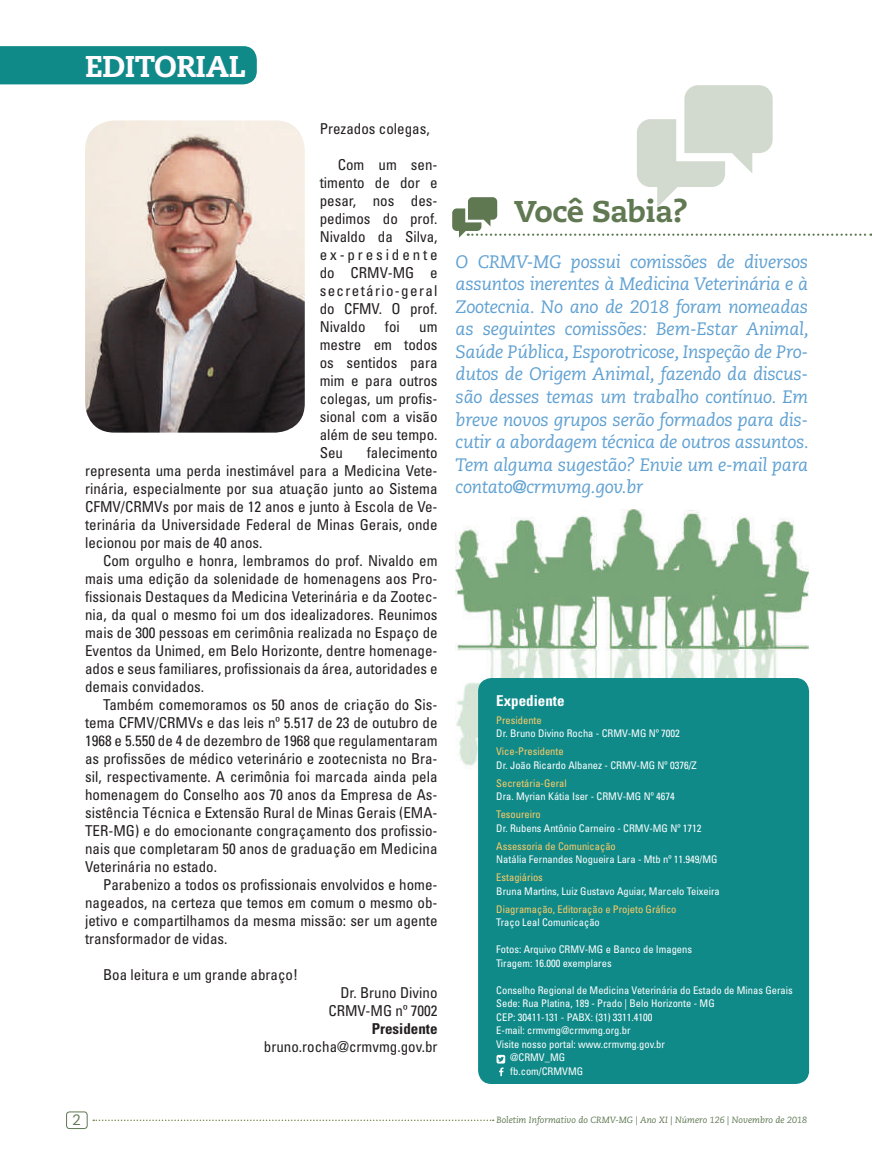
<style>
.page{position:relative;width:872px;height:1170px;background:#fff}
.page>*{position:absolute;margin:0;border:0;box-sizing:border-box;transform-origin:0 0}
.t1{font:271.5px "Entypo";color:#5f7852}
.t2{font:90px "Entypo";color:#5f7852}
.t3{font:800 30px "Caecilia";letter-spacing:-.015em;color:#607952}
.t4{font:800 30px "Caecilia";letter-spacing:-.015em;color:#fffbff}
.t5{font:italic 18px/22.5px "Caecilia";letter-spacing:-.015em;color:#60a1d2;text-align:justify}
.t6{font:condensed 15px/18px "Univers";color:#231f20;text-align:justify}
.t7{font:700 condensed 15px "Univers";color:#231f20}
.t8{font:700 condensed 15px "Univers";color:#fff}
.t9{font:15px "Caecilia";color:#5f7852}
.t10{font:condensed 10.5px/13.5px "Univers";color:#fff}
.t11{font:condensed 10.5px "Univers";color:#fecb66}
.t12{font:italic 9px "Caecilia";color:#5f7852}
</style>
<div class="page">
<svg style="left:93px;top:1119px;width:400px;height:1px"></svg>
<div style="left:66px;top:1111px;width:22px;height:17px;border:1px solid #5f7852;border-radius:3px"></div>
<img style="left:455px;top:509px;width:353px;height:260px">
<div style="left:478px;top:678px;width:331px;height:405px;background:#108a89;border-radius:14px"></div>
<div style="left:0;top:46px;width:257px;height:38px;background:#108a89"></div>
<svg style="left:468px;top:233px;width:403px;height:3px"></svg>
<svg style="left:496px;top:1054px;width:9px;height:21px"></svg>
<img style="left:85px;top:120px;width:220px;height:312px">
<h3 class="t4" style="left:85px;top:48px;width:162px">EDITORIAL</h3>
<p class="t6" style="left:320px;top:119px;width:111px">Prezados colegas,</p>
<p class="t6" style="left:320px;top:155px;width:119px;text-indent:18px">Com um sen&shy;timento de dor e pesar, nos des&shy;pedimos do prof.<br>Nivaldo da Silva, ex-presidente do CRMV-MG e secretário-geral do CFMV. O prof.<br>Nivaldo</p>
<p class="t6" style="left:385px;top:317px;width:17px">foi</p>
<p class="t6" style="left:320px;top:317px;width:119px;text-indent:99px">um mestre em todos os sentidos para mim e para outros colegas, um profis&shy;sional com a visão além de seu tempo.<br>Seu</p>
<p class="t6" style="left:85px;top:443px;width:354px;text-indent:282px">falecimento representa uma perda inestimável para a Medicina Vete&shy;rinária, especialmente por sua atuação junto ao Sistema CFMV/CRMVs por mais de 12 anos e junto à Escola de Ve&shy;terinária da Universidade Federal de Minas Gerais, onde lecionou por mais de 40 anos.</p>
<p class="t6" style="left:85px;top:551px;width:354px;text-indent:18px">Com orgulho e honra, lembramos do prof. Nivaldo em mais uma edição da solenidade de homenagens aos Pro&shy;fissionais Destaques da Medicina Veterinária e da Zootec&shy;nia, da qual o mesmo foi um dos idealizadores. Reunimos mais de 300 pessoas em cerimônia realizada no Espaço de Eventos da Unimed, em Belo Horizonte, dentre homenage&shy;ados e seus familiares, profissionais da área, autoridades e demais convidados.</p>
<p class="t6" style="left:85px;top:695px;width:354px;text-indent:18px">Também comemoramos os 50 anos de criação do Sis&shy;tema CFMV/CRMVs e das leis nº 5.517 de 23 de outubro de 1968 e 5.550 de 4 de dezembro de 1968 que regulamentaram as profissões de médico veterinário e zootecnista no Bra&shy;sil, respectivamente. A cerimônia foi marcada ainda pela homenagem do Conselho aos 70 anos da Empresa de As&shy;sistência Técnica e Extensão Rural de Minas Gerais (EMA-TER-MG) e do emocionante congraçamento dos profissio&shy;nais que completaram 50 anos de graduação em Medicina Veterinária no estado.</p>
<p class="t6" style="left:85px;top:875px;width:354px;text-indent:18px">Parabenizo a todos os profissionais envolvidos e home&shy;nageados, na certeza que temos em comum o mesmo ob&shy;jetivo e compartilhamos da mesma missão: ser um agente transformador de vidas.</p>
<p class="t6" style="left:103px;top:965px;width:196px">Boa leitura e um grande abraço!</p>
<p class="t6" style="left:328px;top:983px;width:111px;text-align:right">Dr. Bruno Divino<br>CRMV-MG nº 7002</p>
<p class="t7" style="left:372px;top:1019px;width:67px">Presidente</p>
<p class="t6" style="left:264px;top:1037px;width:175px">bruno.rocha@crmvmg.gov.br</p>
<h1 class="t1" style="left:623px;top:-38px;width:164px">9</h1>
<h2 class="t2" style="left:448px;top:156px;width:55px">9</h2>
<h3 class="t3" style="left:514px;top:193px;width:174px">Você Sabia?</h3>
<p class="t5" style="left:455px;top:251px;width:355px">O CRMV-MG possui comissões de diversos assuntos inerentes à Medicina Veterinária e à Zootecnia. No ano de 2018 foram nomeadas as seguintes comissões: Bem-Estar Animal, Saúde Pública, Esporotricose, Inspeção de Pro&shy;dutos de Origem Animal, fazendo da discus&shy;são desses temas um trabalho contínuo. Em breve novos grupos serão formados para dis&shy;cutir a abordagem técnica de outros assuntos.<br>Tem alguma sugestão? Envie um e-mail para contato@crmvmg.gov.br</p>
<p class="t8" style="left:496px;top:691px;width:70px">Expediente</p>
<p class="t11" style="left:496px;top:713px;width:47px">Presidente</p>
<p class="t10" style="left:496px;top:726px;width:185px">Dr. Bruno Divino Rocha - CRMV-MG Nº 7002</p>
<p class="t11" style="left:496px;top:744px;width:69px">Vice-Presidente</p>
<p class="t10" style="left:496px;top:758px;width:202px">Dr. João Ricardo Albanez - CRMV-MG Nº 0376/Z</p>
<p class="t11" style="left:496px;top:776px;width:72px">Secretária-Geral</p>
<p class="t10" style="left:496px;top:789px;width:180px">Dra. Myrian Kátia Iser - CRMV-MG Nº 4674</p>
<p class="t11" style="left:496px;top:807px;width:46px">Tesoureiro</p>
<p class="t10" style="left:496px;top:821px;width:207px">Dr. Rubens Antônio Carneiro - CRMV-MG Nº 1712</p>
<p class="t11" style="left:496px;top:839px;width:121px">Assessoria de Comunicação</p>
<p class="t10" style="left:496px;top:852px;width:223px">Natália Fernandes Nogueira Lara - Mtb nº 11.949/MG</p>
<p class="t11" style="left:496px;top:870px;width:48px">Estagiários</p>
<p class="t10" style="left:496px;top:884px;width:225px">Bruna Martins, Luiz Gustavo Aguiar, Marcelo Teixeira</p>
<p class="t11" style="left:496px;top:902px;width:182px">Diagramação, Editoração e Projeto Gráfico</p>
<p class="t10" style="left:496px;top:915px;width:105px">Traço Leal Comunicação</p>
<p class="t10" style="left:496px;top:942px;width:197px">Fotos: Arquivo CRMV-MG e Banco de Imagens<br>Tiragem: 16.000 exemplares</p>
<p class="t10" style="left:496px;top:983px;width:298px">Conselho Regional de Medicina Veterinária do Estado de Minas Gerais</p>
<p class="t10" style="left:496px;top:996px;width:220px">Sede: Rua Platina, 189 - Prado | Belo Horizonte - MG</p>
<p class="t10" style="left:496px;top:1010px;width:158px">CEP: 30411-131 - PABX: (31) 3311.4100</p>
<p class="t10" style="left:496px;top:1023px;width:136px">E-mail: crmvmg@crmvmg.org.br</p>
<p class="t10" style="left:496px;top:1037px;width:170px">Visite nosso portal: www.crmvmg.gov.br</p>
<p class="t10" style="left:510px;top:1050px;width:56px">@CRMV_MG</p>
<p class="t10" style="left:510px;top:1064px;width:74px">fb.com/CRMVMG</p>
<p class="t9" style="left:73px;top:1111px;width:10px">2</p>
<p class="t12" style="left:496px;top:1114px;width:312px">Boletim Informativo do CRMV-MG | Ano XI | Número 126 | Novembro de 2018</p>
</div>
